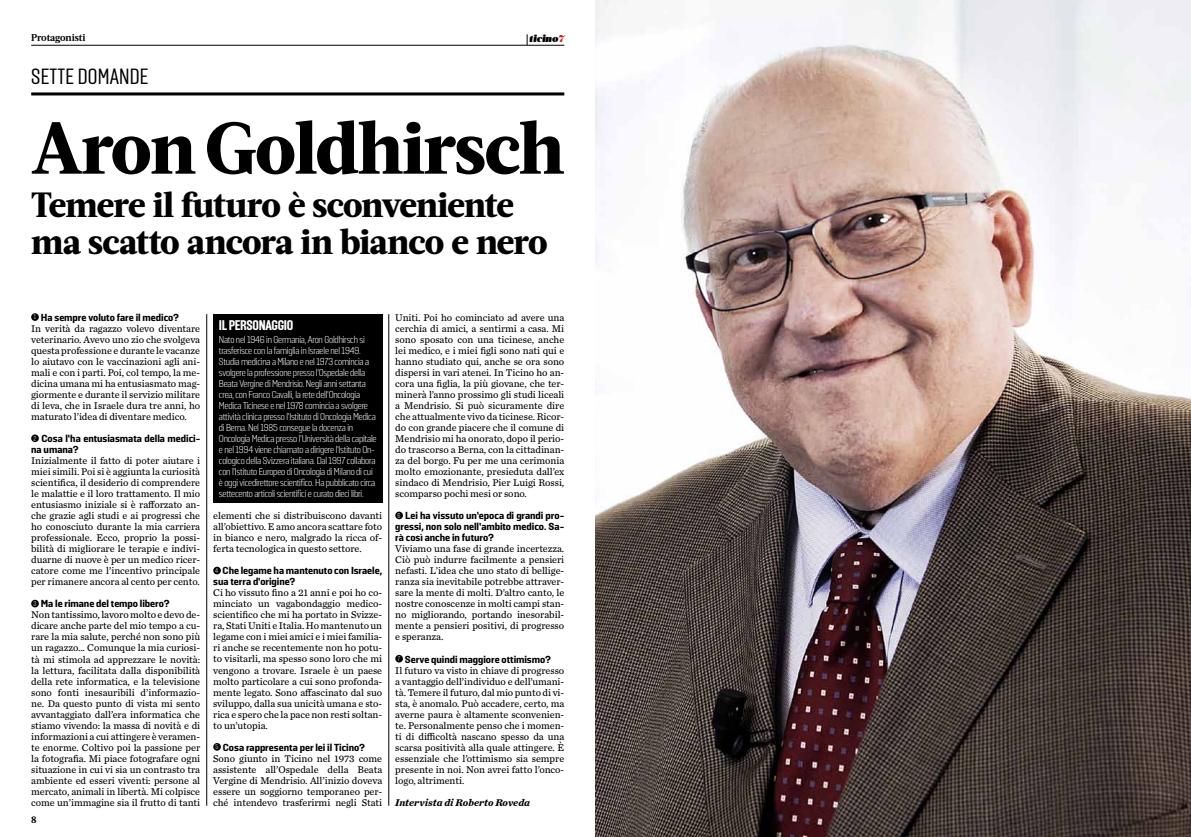
<style>
.page{position:relative;width:1191px;height:837px;background:#fff}
.page>*{position:absolute;margin:0;border:0;box-sizing:border-box;transform-origin:0 0}
.t1{font:800 73px "Acta";letter-spacing:-.02em;color:#000}
.t2{font:800 35px/37px "Acta";letter-spacing:-.03em;color:#000}
.t3{font:22px "Solido Condensed";letter-spacing:.01em;color:#000}
.t4{font:800 14px "Solido Condensed";letter-spacing:-.02em;color:#fff}
.t5{font:10.2px/11px "Chronicle Text G3";letter-spacing:-.005em;color:#000;text-align:justify}
.t6{font:900 10.2px/11px "Solido";letter-spacing:-.005em;color:#000}
.t7{font:italic 700 10.2px "Chronicle Text G3";color:#000}
.t8{font:300 10px/11px "Solido Constricted";letter-spacing:-.02em;color:#fff}
.t9{font:700 10px "Acta";letter-spacing:-.015em;color:#000}
.t10{font:italic 10px "Acta Poster";letter-spacing:-.01em;color:#000}
.s1{color:#c7251e}
.s2{font-family:"Solido Condensed";font-weight:300;font-size:7px;color:#fff}
</style>
<div class="page">
<hr style="left:31px;top:45px;width:533px;height:1px;background:#000">
<div style="left:31px;top:313px;width:8px;height:8px;background:#000;border-radius:50%"></div>
<div style="left:31px;top:434px;width:8px;height:8px;background:#000;border-radius:50%"></div>
<div style="left:31px;top:599px;width:8px;height:8px;background:#000;border-radius:50%"></div>
<div style="left:213px;top:566px;width:8px;height:8px;background:#000;border-radius:50%"></div>
<svg style="left:213px;top:742px;width:8px;height:8px"></svg>
<div style="left:395px;top:511px;width:8px;height:8px;background:#000;border-radius:50%"></div>
<div style="left:395px;top:654px;width:8px;height:8px;background:#000;border-radius:50%"></div>
<div style="left:213px;top:314px;width:169px;height:189px;background:#000"></div>
<hr style="left:31px;top:92px;width:533px;height:3px;background:#000">
<img style="left:595px;top:0;width:596px;height:836px">
<hr style="left:206px;top:314px;width:1px;height:491px;background:#000">
<hr style="left:388px;top:314px;width:1px;height:491px;background:#000">
<p class="t9" style="left:31px;top:32px;width:56px">Protagonisti</p>
<h3 class="t3" style="left:31px;top:64px;width:119px">SETTE DOMANDE</h3>
<p class="t10" style="left:529px;top:33px;width:37px">ticino<span class="s1">7</span></p>
<h1 class="t1" style="left:31px;top:104px;width:535px">Aron Goldhirsch</h1>
<h2 class="t2" style="left:31px;top:186px;width:518px">Temere il futuro è sconveniente ma scatto ancora in bianco e nero</h2>
<p class="t6" style="left:34px;top:312px;width:147px"><span class="s2">1</span> Ha sempre voluto fare il medico?</p>
<p class="t5" style="left:31px;top:322px;width:170px">In verità da ragazzo volevo diventare veterinario. Avevo uno zio che svolgeva questa professione e durante le vacanze lo aiutavo con le vaccinazioni agli ani&shy;mali e con i parti. Poi, col tempo, la me&shy;dicina umana mi ha entusiasmato mag&shy;giormente e durante il servizio militare di leva, che in Israele dura tre anni, ho maturato l’idea di diventare medico.</p>
<p class="t6" style="left:31px;top:433px;width:170px"><span class="s2">2</span> Cosa l’ha entusiasmata della medici&shy;na umana?</p>
<p class="t5" style="left:31px;top:454px;width:170px">Inizialmente il fatto di poter aiutare i miei simili. Poi si è aggiunta la curiosità scientifica, il desiderio di comprendere le malattie e il loro trattamento. Il mio entusiasmo iniziale si è rafforzato an&shy;che grazie agli studi e ai progressi che ho conosciuto durante la mia carriera professionale. Ecco, proprio la possi&shy;bilità di migliorare le terapie e indivi&shy;duarne di nuove è per un medico ricer&shy;catore come me l’incentivo principale per rimanere ancora al cento per cento.</p>
<p class="t6" style="left:33px;top:598px;width:138px"><span class="s2">3</span> Ma le rimane del tempo libero?</p>
<p class="t5" style="left:31px;top:608px;width:170px">Non tantissimo, lavoro molto e devo de&shy;dicare anche parte del mio tempo a cu&shy;rare la mia salute, perché non sono più un ragazzo... Comunque la mia curiosi&shy;tà mi stimola ad apprezzare le novità: la lettura, facilitata dalla disponibilità della rete informatica, e la televisione sono fonti inesauribili d’informazio&shy;ne. Da questo punto di vista mi sento avvantaggiato dall’era informatica che stiamo vivendo: la massa di novità e di informazioni a cui attingere è veramen&shy;te enorme. Coltivo poi la passione per la fotografia. Mi piace fotografare ogni situazione in cui vi sia un contrasto tra ambiente ed esseri viventi: persone al mercato, animali in libertà. Mi colpisce come un’immagine sia il frutto di tanti</p>
<p class="t9" style="left:31px;top:812px;width:7px">8</p>
<h3 class="t4" style="left:219px;top:317px;width:76px">IL PERSONAGGIO</h3>
<p class="t8" style="left:219px;top:334px;width:159px">Nato nel 1946 in Germania, Aron Goldhirsch si trasferisce con la famiglia in Israele nel 1949.<br>Studia medicina a Milano e nel 1973 comincia a svolgere la professione presso l’Ospedale della Beata Vergine di Mendrisio. Negli anni settanta crea, con Franco Cavalli, la rete dell’Oncologia Medica Ticinese e nel 1978 comincia a svolgere attività clinica presso l’Istituto di Oncologia Medica di Berna. Nel 1985 consegue la docenza in Oncologia Medica presso l’Università della capitale e nel 1994 viene chiamato a dirigere l’Istituto On&shy;cologico della Svizzera italiana. Dal 1997 collabora con l’Istituto Europeo di Oncologia di Milano di cui è oggi vicedirettore scientifico. Ha pubblicato circa settecento articoli scientifici e curato dieci libri.</p>
<p class="t5" style="left:213px;top:509px;width:170px">elementi che si distribuiscono davanti all’obiettivo. E amo ancora scattare foto in bianco e nero, malgrado la ricca of&shy;ferta tecnologica in questo settore.</p>
<p class="t6" style="left:213px;top:565px;width:170px"><span class="s2">4</span> Che legame ha mantenuto con Israele, sua terra d’origine?</p>
<p class="t5" style="left:213px;top:586px;width:170px">Ci ho vissuto fino a 21 anni e poi ho co&shy;minciato un vagabondaggio medico&shy;scientifico che mi ha portato in Svizze&shy;ra, Stati Uniti e Italia. Ho mantenuto un legame con i miei amici e i miei familia&shy;ri anche se recentemente non ho potu&shy;to visitarli, ma spesso sono loro che mi vengono a trovare. Israele è un paese molto particolare a cui sono profonda&shy;mente legato. Sono affascinato dal suo sviluppo, dalla sua unicità umana e sto&shy;rica e spero che la pace non resti soltan&shy;to un’utopia.</p>
<p class="t6" style="left:216px;top:742px;width:151px"><span class="s2">5</span> Cosa rappresenta per lei il Ticino?</p>
<p class="t5" style="left:213px;top:752px;width:170px">Sono giunto in Ticino nel 1973 come assistente all’Ospedale della Beata Vergine di Mendrisio. All’inizio doveva essere un soggiorno temporaneo per&shy;ché intendevo trasferirmi negli Stati</p>
<p class="t5" style="left:395px;top:311px;width:170px">Uniti. Poi ho cominciato ad avere una cerchia di amici, a sentirmi a casa. Mi sono sposato con una ticinese, anche lei medico, e i miei figli sono nati qui e hanno studiato qui, anche se ora sono dispersi in vari atenei. In Ticino ho an&shy;cora una figlia, la più giovane, che ter&shy;minerà l’anno prossimo gli studi liceali a Mendrisio. Si può sicuramente dire che attualmente vivo da ticinese. Ricor&shy;do con grande piacere che il comune di Mendrisio mi ha onorato, dopo il perio&shy;do trascorso a Berna, con la cittadinan&shy;za del borgo. Fu per me una cerimonia molto emozionante, presieduta dall’ex sindaco di Mendrisio, Pier Luigi Rossi, scomparso pochi mesi or sono.</p>
<p class="t6" style="left:395px;top:510px;width:170px;text-align:justify"><span class="s2">6</span> Lei ha vissuto un’epoca di grandi pro&shy;gressi, non solo nell’ambito medico. Sa&shy;rà così anche in futuro?</p>
<p class="t5" style="left:395px;top:542px;width:170px">Viviamo una fase di grande incertezza.<br>Ciò può indurre facilmente a pensieri nefasti. L’idea che uno stato di bellige&shy;ranza sia inevitabile potrebbe attraver&shy;sare la mente di molti. D’altro canto, le nostre conoscenze in molti campi stan&shy;no migliorando, portando inesorabil&shy;mente a pensieri positivi, di progresso e speranza.</p>
<p class="t6" style="left:398px;top:654px;width:155px"><span class="s2">7</span> Serve quindi maggiore ottimismo?</p>
<p class="t5" style="left:395px;top:663px;width:170px">Il futuro va visto in chiave di progresso a vantaggio dell’individuo e dell’umani&shy;tà. Temere il futuro, dal mio punto di vi&shy;sta, è anomalo. Può accadere, certo, ma averne paura è altamente sconvenien&shy;te. Personalmente penso che i momen&shy;ti di difficoltà nascano spesso da una scarsa positività alla quale attingere. È essenziale che l’ottimismo sia sempre presente in noi. Non avrei fatto l’onco&shy;logo, altrimenti.</p>
<p class="t7" style="left:395px;top:793px;width:136px">Intervista di Roberto Roveda</p>
</div>
